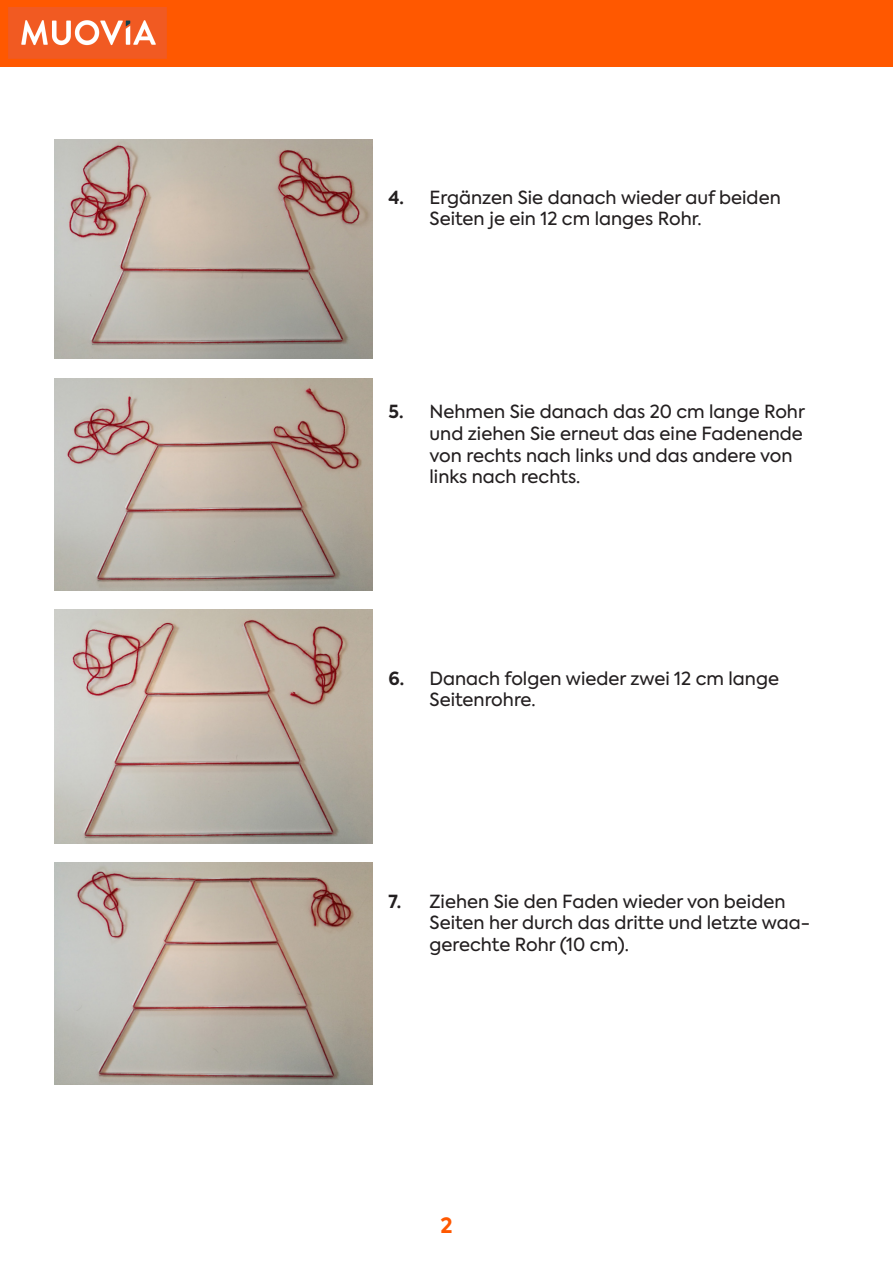
<style>
.page{position:relative;width:893px;height:1263px;background:#fff}
.page>*{position:absolute;margin:0;border:0;box-sizing:border-box;transform-origin:0 0}
.t1{font:700 21px "Axiforma";color:#ff5800}
.t2{font:18px/21.6px "Axiforma";color:#231f20}
.t3{font:700 18px "Axiforma";color:#231f20}
</style>
<div class="page">
<img style="left:54px;top:139px;width:319px;height:220px">
<img style="left:54px;top:378px;width:319px;height:213px">
<img style="left:54px;top:610px;width:319px;height:234px">
<img style="left:54px;top:863px;width:319px;height:221px">
<div style="left:0;top:0;width:893px;height:66px;background:#ff5800"></div>
<img style="left:9px;top:8px;width:158px;height:50px">
<p class="t3" style="left:388px;top:185px;width:17px">4.</p>
<p class="t2" style="left:429px;top:187px;width:353px">Ergänzen Sie danach wieder auf beiden<br>Seiten je ein 12 cm langes Rohr.</p>
<p class="t3" style="left:388px;top:400px;width:17px">5.</p>
<p class="t2" style="left:429px;top:401px;width:377px">Nehmen Sie danach das 20 cm lange Rohr und ziehen Sie erneut das eine Fadenende von rechts nach links und das andere von links nach rechts.</p>
<p class="t3" style="left:388px;top:666px;width:17px">6.</p>
<p class="t2" style="left:429px;top:667px;width:351px">Danach folgen wieder zwei 12 cm lange<br>Seitenrohre.</p>
<p class="t3" style="left:388px;top:889px;width:14px">7.</p>
<p class="t2" style="left:429px;top:891px;width:382px">Ziehen Sie den Faden wieder von beiden<br>Seiten her durch das dritte und letzte waa&shy;gerechte Rohr (10 cm).</p>
<p class="t1" style="left:440px;top:1211px;width:14px">2</p>
</div>
